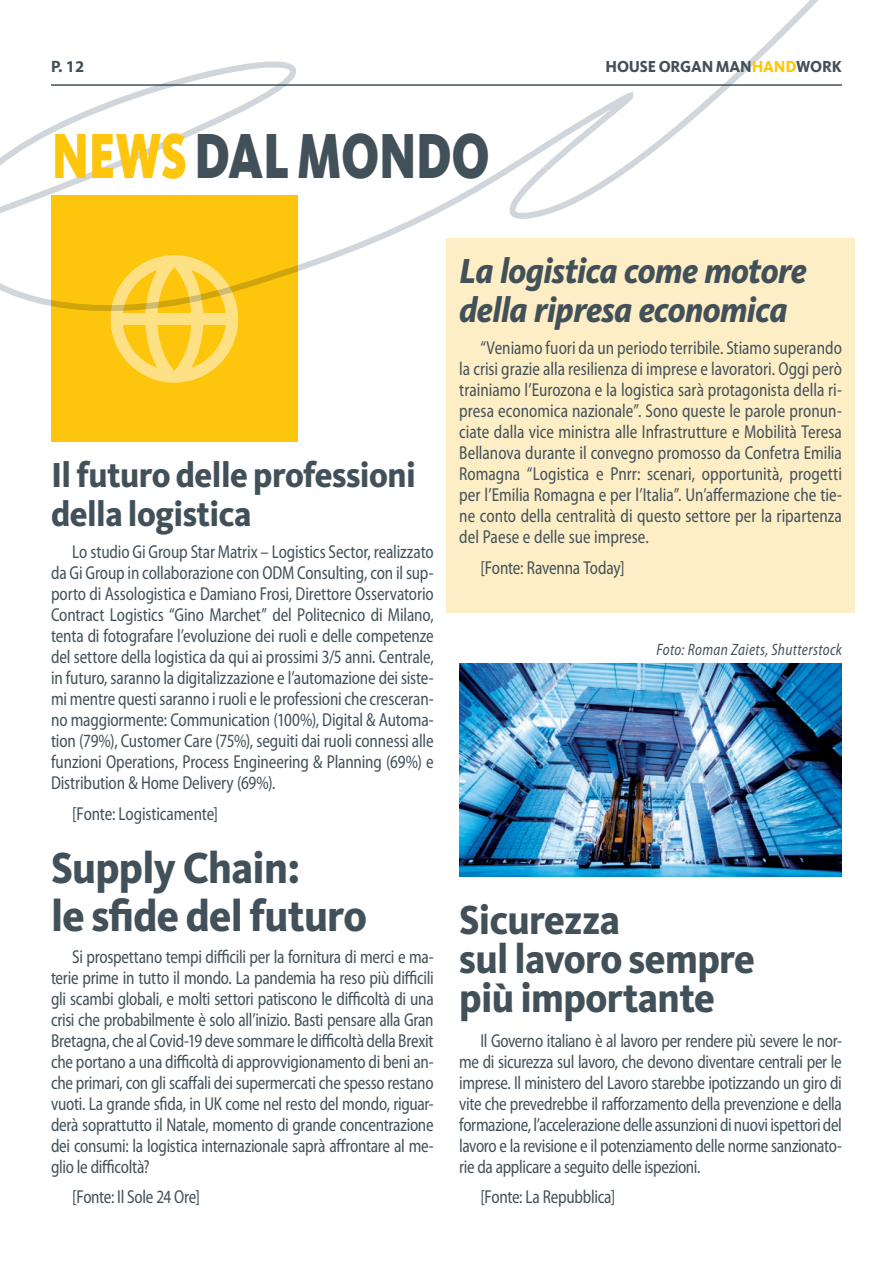
<style>
.page{position:relative;width:893px;height:1263px;background:#fff}
.page>*{position:absolute;margin:0;border:0;box-sizing:border-box;transform-origin:0 0}
.t1{font:900 66px "Kievit OT";letter-spacing:-.005em;color:#425159;scale:.74 1}
.t2{font:800 45px/48px "Kievit OT";letter-spacing:-.015em;color:#425159;scale:.94 1}
.W21-03_sottotitolo{font:800 42px/39px "Kievit OT";letter-spacing:-.015em;color:#425159;scale:.94 1}
.t3{font:italic 800 36px/39px "Kievit OT";letter-spacing:-.015em;color:#425159;scale:.94 1}
.W21-03_sottotitolo-2{font:800 36px/39px "Kievit OT";letter-spacing:-.015em;color:#425159;scale:.94 1}
.W21-03_testo_semicon{font:semi-condensed 18.75px/21px "Myriad Pro";letter-spacing:-.015em;color:#425159;text-align:justify;scale:.88 1}
.W21-03_dida{font:italic semi-condensed 16.5px "Myriad Pro";letter-spacing:.02em;color:#425159;scale:.88 1}
.t4{font:800 16.5px "Kievit OT";letter-spacing:-.01em;color:#425159;scale:.94 1}
.t5{font:700 16.5px "Myriad Pro";color:#425159}
.s1{color:#fec50d}
</style>
<div class="page">
<div style="left:51px;top:196px;width:247px;height:246px;background:#fec50d"></div>
<svg style="left:127px;top:362px;width:94px;height:21px"></svg>
<div style="left:446px;top:238px;width:409px;height:374px;background:#feeec5"></div>
<svg style="left:0;top:0;width:818px;height:362px"></svg>
<img style="left:459px;top:663px;width:383px;height:213px">
<hr style="left:51px;top:84px;width:791px;height:2px;background:#425159">
<p class="t5" style="left:51px;top:56px;width:35px">P. 12</p>
<p class="t4" style="left:606px;top:57px;width:253px">HOUSE ORGAN MAN<span class="s1">HAND</span>WORK</p>
<p class="t1" style="left:52px;top:116px;width:594px"><span class="s1">NEWS</span> DAL MONDO</p>
<p class="W21-03_sottotitolo-2" style="left:51px;top:455px;width:390px">Il futuro delle professioni della logistica</p>
<p class="W21-03_testo_semicon" style="left:51px;top:541px;width:436px;text-indent:21px">Lo studio Gi Group Star Matrix – Logistics Sector, realizzato da Gi Group in collaborazione con ODM Consulting, con il sup&shy;porto di Assologistica e Damiano Frosi, Direttore Osservatorio Contract Logistics “Gino Marchet” del Politecnico di Milano, tenta di fotografare l’evoluzione dei ruoli e delle competenze del settore della logistica da qui ai prossimi 3/5 anni. Centrale, in futuro, saranno la digitalizzazione e l’automazione dei siste&shy;mi mentre questi saranno i ruoli e le professioni che cresceran&shy;no maggiormente: Communication (100%), Digital &amp; Automa&shy;tion (79%), Customer Care (75%), seguiti dai ruoli connessi alle funzioni Operations, Process Engineering &amp; Planning (69%) e Distribution &amp; Home Delivery (69%).</p>
<p class="W21-03_testo_semicon" style="left:72px;top:803px;width:167px">[Fonte: Logisticamente]</p>
<p class="t2" style="left:51px;top:844px;width:338px">Supply Chain:<br>le sfide del futuro</p>
<p class="W21-03_testo_semicon" style="left:51px;top:946px;width:436px;text-indent:21px">Si prospettano tempi difficili per la fornitura di merci e ma&shy;terie prime in tutto il mondo. La pandemia ha reso più difficili gli scambi globali, e molti settori patiscono le difficoltà di una crisi che probabilmente è solo all’inizio. Basti pensare alla Gran Bretagna, che al Covid-19 deve sommare le difficoltà della Brexit che portano a una difficoltà di approvvigionamento di beni an&shy;che primari, con gli scaffali dei supermercati che spesso restano vuoti. La grande sfida, in UK come nel resto del mondo, riguar&shy;derà soprattutto il Natale, momento di grande concentrazione dei consumi: la logistica internazionale saprà affrontare al me&shy;glio le difficoltà?</p>
<p class="W21-03_testo_semicon" style="left:72px;top:1186px;width:147px">[Fonte: Il Sole 24 Ore]</p>
<p class="t3" style="left:459px;top:251px;width:371px">La logistica come motore della ripresa economica</p>
<p class="W21-03_testo_semicon" style="left:459px;top:337px;width:436px;text-indent:21px">“Veniamo fuori da un periodo terribile. Stiamo superando la crisi grazie alla resilienza di imprese e lavoratori. Oggi però trainiamo l’Eurozona e la logistica sarà protagonista della ri&shy;presa economica nazionale”. Sono queste le parole pronun&shy;ciate dalla vice ministra alle Infrastrutture e Mobilità Teresa Bellanova durante il convegno promosso da Confetra Emilia Romagna “Logistica e Pnrr: scenari, opportunità, progetti per l’Emilia Romagna e per l’Italia”. Un’affermazione che tie&shy;ne conto della centralità di questo settore per la ripartenza del Paese e delle sue imprese.</p>
<p class="W21-03_testo_semicon" style="left:480px;top:557px;width:165px">[Fonte: Ravenna Today]</p>
<p class="W21-03_dida" style="left:657px;top:639px;width:212px">Foto: Roman Zaiets, Shutterstock</p>
<p class="W21-03_sottotitolo" style="left:459px;top:900px;width:316px">Sicurezza<br>sul lavoro sempre più importante</p>
<p class="W21-03_testo_semicon" style="left:459px;top:1030px;width:436px;text-indent:21px">Il Governo italiano è al lavoro per rendere più severe le nor&shy;me di sicurezza sul lavoro, che devono diventare centrali per le imprese. Il ministero del Lavoro starebbe ipotizzando un giro di vite che prevedrebbe il rafforzamento della prevenzione e della formazione, l’accelerazione delle assunzioni di nuovi ispettori del lavoro e la revisione e il potenziamento delle norme sanzionato&shy;rie da applicare a seguito delle ispezioni.</p>
<p class="W21-03_testo_semicon" style="left:480px;top:1186px;width:155px">[Fonte: La Repubblica]</p>
</div>
